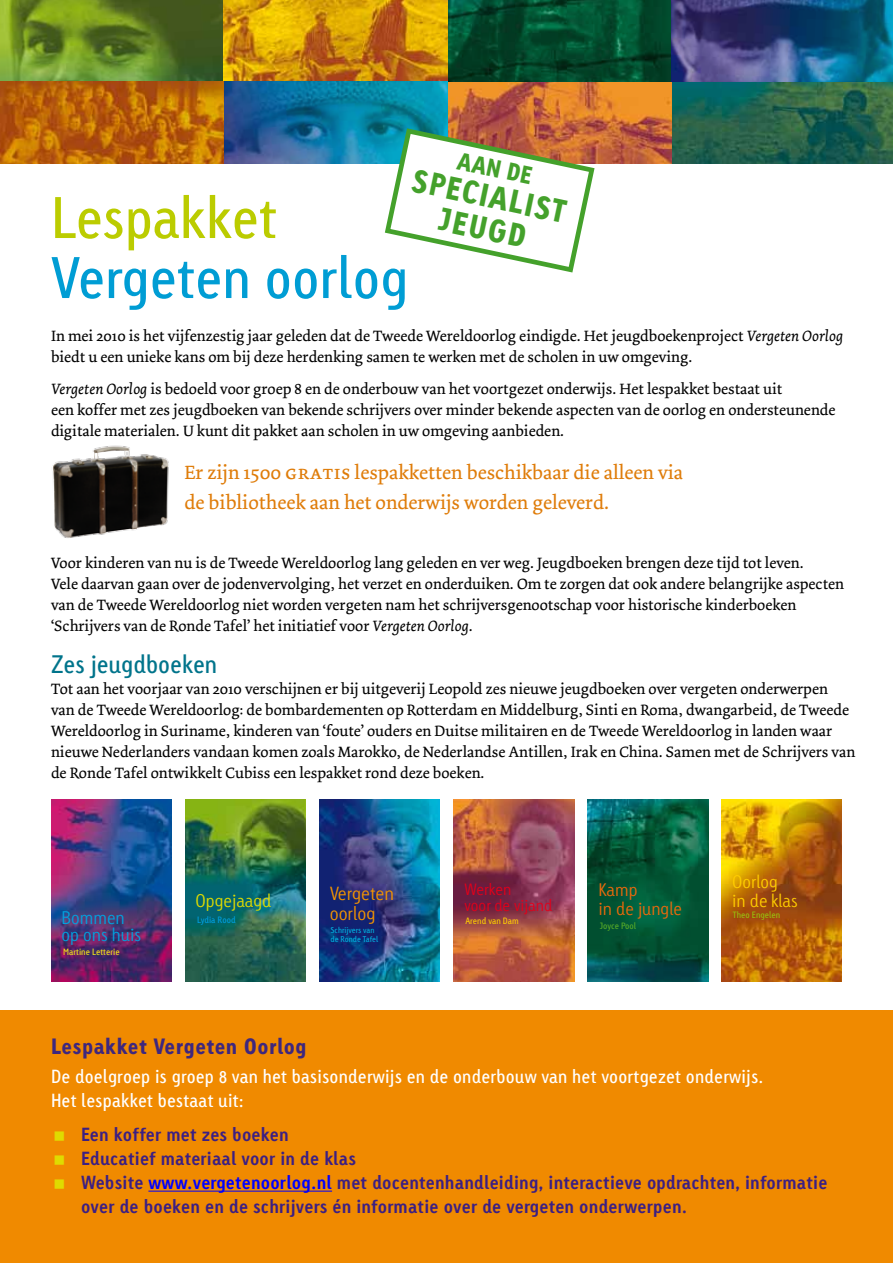
<style>
.page{position:relative;width:893px;height:1263px;background:#fff}
.page>*{position:absolute;margin:0;border:0;box-sizing:border-box;transform-origin:0 0}
.t1{font:55.5px "Linotype Tetria";color:#009dd4}
.t2{font:55.5px "Linotype Tetria";letter-spacing:-.005em;color:#bc0}
.t3{font:900 30.75px/32.5px "Linotype Tetria";color:#44a12b;text-align:center}
.t4{font:24px "Linotype Tetria";color:#00748b}
.t5{font:900 23.4px "Linotype Tetria";color:#44a12b}
.t6{font:900 21px "Linotype Tetria";letter-spacing:.02em;color:#3e277e}
.t7{font:20.25px/30px "Dolly";color:#df7c09}
.t8{font:700 18px/24px "Linotype Tetria";letter-spacing:.01em;color:#3c1f83}
.t9{font:18px/24px "Linotype Tetria";letter-spacing:.01em;color:#fff}
.t10{font:300 18px/20.7px "Linotype Tetria";color:#f39400}
.t11{font:300 17.4px/17.1px "Linotype Tetria";color:#00a2df}
.t12{font:300 17.4px "Linotype Tetria";color:#dfdb00}
.t13{font:300 17.25px/19px "Linotype Tetria";color:#fecc00}
.t14{font:300 17.25px/19px "Linotype Tetria";color:#eb690b}
.t15{font:15.75px/21px "Dolly";color:#000}
.t16{font:300 15.45px/15.1px "Linotype Tetria";color:#e2001a}
.t17{font:8.7px "Linotype Tetria";color:#f3e517}
.t18{font:8.7px "Linotype Tetria";color:#fecc00}
.t19{font:8.7px "Linotype Tetria";color:#97bf0d}
.t20{font:8.7px "Linotype Tetria";color:#009ee0}
.t21{font:8.7px "Linotype Tetria";color:#57ab27}
.t22{font:7.95px/9.6px "Linotype Tetria";color:#00b0df}
.s1{font-style:italic}
.s2{font-family:"Dolly Small Caps"}
.s3{color:#00f}
</style>
<div class="page">
<img style="left:185px;top:799px;width:120px;height:182px">
<img style="left:51px;top:799px;width:120px;height:182px">
<img style="left:319px;top:799px;width:120px;height:182px">
<img style="left:454px;top:799px;width:120px;height:182px">
<img style="left:722px;top:799px;width:120px;height:182px">
<img style="left:588px;top:799px;width:120px;height:182px">
<div style="left:0;top:1011px;width:893px;height:252px;background:#f08a00"></div>
<hr style="left:148px;top:1191px;width:184px;height:1px;background:#00f">
<img style="left:52px;top:445px;width:117px;height:93px">
<img style="left:0;top:0;width:893px;height:163px">
<svg style="left:382px;top:126px;width:215px;height:147px"></svg>
<h3 class="t5" style="left:461px;top:145px;width:78px;rotate:12deg">Aan de</h3>
<h2 class="t3" style="left:415px;top:163px;width:159px;rotate:12deg">special ist jeugd</h2>
<h1 class="t2" style="left:51px;top:184px;width:228px">Lespakket</h1>
<h1 class="t1" style="left:51px;top:244px;width:359px">Vergeten oorlog</h1>
<p class="t15" style="left:51px;top:326px;width:794px">In mei 2010 is het vijfenzestig jaar geleden dat de Tweede Wereldoorlog eindigde. Het jeugdboekenproject <span class="s1">Vergeten Oorlog </span>biedt u een unieke kans om bij deze herdenking samen te werken met de scholen in uw omgeving.</p>
<p class="t15" style="left:51px;top:379px;width:786px"><span class="s1">Vergeten Oorlog</span> is bedoeld voor groep 8 en de onderbouw van het voortgezet onderwijs. Het lespakket bestaat uit<br>een koffer met zes jeugdboeken van bekende schrijvers over minder bekende aspecten van de oorlog en ondersteunende digitale materialen. U kunt dit pakket aan scholen in uw omgeving aanbieden.</p>
<p class="t7" style="left:185px;top:458px;width:500px">Er zijn 1500 <span class="s2">gratis</span> lespakketten beschikbaar die alleen via de bibliotheek aan het onderwijs worden geleverd.</p>
<p class="t15" style="left:51px;top:553px;width:795px">Voor kinderen van nu is de Tweede Wereldoorlog lang geleden en ver weg. Jeugdboeken brengen deze tijd tot leven.<br>Vele daarvan gaan over de jodenvervolging, het verzet en onderduiken. Om te zorgen dat ook andere belangrijke aspecten van de Tweede Wereldoorlog niet worden vergeten nam het schrijversgenootschap voor historische kinderboeken ‘Schrijvers van de Ronde Tafel’ het initiatief voor <span class="s1">Vergeten Oorlog</span>.</p>
<h3 class="t4" style="left:51px;top:650px;width:168px">Zes jeugdboeken</h3>
<p class="t15" style="left:51px;top:679px;width:806px">Tot aan het voorjaar van 2010 verschijnen er bij uitgeverij Leopold zes nieuwe jeugdboeken over vergeten onderwerpen van de Tweede Wereldoorlog: de bombardementen op Rotterdam en Middelburg, Sinti en Roma, dwangarbeid, de Tweede Wereldoorlog in Suriname, kinderen van ‘foute’ ouders en Duitse militairen en de Tweede Wereldoorlog in landen waar nieuwe Nederlanders vandaan komen zoals Marokko, de Nederlandse Antillen, Irak en China. Samen met de Schrijvers van de Ronde Tafel ontwikkelt Cubiss een lespakket rond deze boeken.</p>
<p class="t11" style="left:62px;top:909px;width:81px">Bommen op ons huis</p>
<p class="t17" style="left:63px;top:946px;width:58px">Martine Letterie</p>
<p class="t12" style="left:196px;top:891px;width:77px">Opgejaagd</p>
<p class="t20" style="left:197px;top:914px;width:40px">Lydia Rood</p>
<p class="t10" style="left:330px;top:883px;width:66px">Vergeten oorlog</p>
<p class="t22" style="left:330px;top:925px;width:49px">Schrijvers van de Ronde Tafel</p>
<p class="t16" style="left:464px;top:882px;width:89px">Werken<br>voor de vijand</p>
<p class="t18" style="left:465px;top:915px;width:55px">Arend van Dam</p>
<p class="t14" style="left:598px;top:880px;width:85px">Kamp<br>in de jungle</p>
<p class="t21" style="left:600px;top:920px;width:38px">Joyce Pool</p>
<p class="t13" style="left:732px;top:872px;width:67px">Oorlog<br>in de klas</p>
<p class="t19" style="left:733px;top:909px;width:49px">Theo Engelen</p>
<h3 class="t6" style="left:51px;top:1032px;width:257px">Lespakket Vergeten Oorlog</h3>
<p class="t9" style="left:51px;top:1064px;width:714px">De doelgroep is groep 8 van het basisonderwijs en de onderbouw van het voortgezet onderwijs.<br>Het lespakket bestaat uit:</p>
<p class="t8" style="left:81px;top:1122px;width:748px">Een koffer met zes boeken<br>Educatief materiaal voor in de klas<br>Website <span class="s3">www.vergetenoorlog.nl</span> met docentenhandleiding, interactieve opdrachten, informatie over de boeken en de schrijvers én informatie over de vergeten onderwerpen.</p>
</div>
